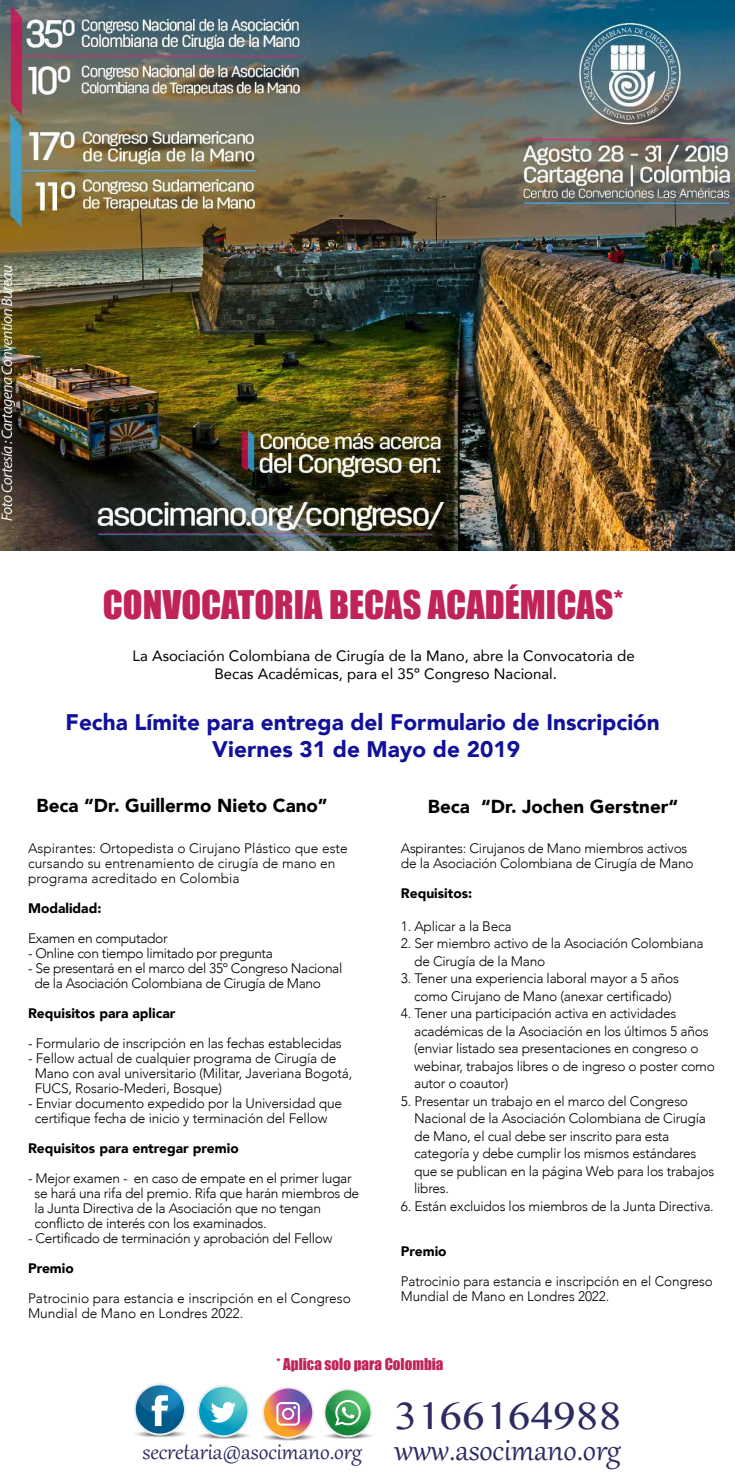
<style>
.page{position:relative;width:735px;height:1478px;background:#fff}
.page>*{position:absolute;margin:0;border:0;box-sizing:border-box;transform-origin:0 0}
.t1{font:42.88px "Kannada MN";color:#2c2a60}
.t2{font:36.25px "Impact";color:#c02456}
.t3{font:27.12px "Gabriola";color:#2c2a60}
.t4{font:900 22.5px/27px "Avenir";color:#119;text-align:center}
.t5{font:900 18.75px "Avenir";color:#000}
.t6{font:15px/18px "Avenir";color:#000;text-align:center}
.t7{font:15px "Impact";color:#c02456}
.t8{font:300 13.75px/17.5px "Avenir";letter-spacing:-.02em;color:#000}
.t9{font:300 13.75px/15px "Avenir";color:#000}
.t10{font:900 13.75px "Avenir";color:#000}
.s1{font-size:37.12px}
</style>
<div class="page">
<svg style="left:259px;top:1432px;width:58px;height:9px"></svg>
<svg style="left:262px;top:1386px;width:52px;height:52px"></svg>
<svg style="left:264px;top:1388px;width:48px;height:48px"></svg>
<svg style="left:131px;top:1429px;width:58px;height:8px"></svg>
<svg style="left:134px;top:1383px;width:52px;height:52px"></svg>
<svg style="left:136px;top:1385px;width:48px;height:48px"></svg>
<svg style="left:194px;top:1431px;width:58px;height:8px"></svg>
<svg style="left:197px;top:1385px;width:52px;height:52px"></svg>
<svg style="left:199px;top:1387px;width:48px;height:48px"></svg>
<svg style="left:321px;top:1431px;width:54px;height:8px"></svg>
<svg style="left:323px;top:1388px;width:49px;height:49px"></svg>
<svg style="left:325px;top:1390px;width:45px;height:45px"></svg>
<img style="left:0;top:0;width:734px;height:550px">
<h2 class="t2" style="left:103px;top:577px;width:522px">CONVOCATORIA BECAS ACADÉMICAS*</h2>
<p class="t6" style="left:133px;top:646px;width:503px">La Asociación Colombiana de Cirugía de la Mano, abre la Convocatoria de<br>Becas Académicas, para el 35º Congreso Nacional.</p>
<h3 class="t4" style="left:66px;top:708px;width:595px">Fecha Límite para entrega del Formulario de Inscripción<br>Viernes 31 de Mayo de 2019</h3>
<h3 class="t5" style="left:36px;top:789px;width:292px">Beca “Dr. Guillermo Nieto Cano”</h3>
<h3 class="t5" style="left:428px;top:790px;width:251px">Beca “Dr. Jochen Gerstner“</h3>
<p class="t9" style="left:28px;top:841px;width:321px">Aspirantes: Ortopedista o Cirujano Plástico que este cursando su entrenamiento de cirugía de mano en programa acreditado en Colombia</p>
<p class="t10" style="left:28px;top:896px;width:75px">Modalidad:</p>
<p class="t8" style="left:28px;top:929px;width:141px">Examen en computador</p>
<p class="t8" style="left:28px;top:944px;width:246px">- Online con tiempo limitado por pregunta</p>
<p class="t8" style="left:34px;top:961px;width:309px;line-height:15px;text-indent:-6px">- Se presentará en el marco del 35º Congreso Nacional de la Asociación Colombiana de Cirugía de Mano</p>
<p class="t10" style="left:28px;top:1001px;width:149px">Requisitos para aplicar</p>
<p class="t8" style="left:28px;top:1034px;width:315px">- Formulario de inscripción en las fechas establecidas</p>
<p class="t8" style="left:35px;top:1051px;width:319px;line-height:15px;text-indent:-7px">- Fellow actual de cualquier programa de Cirugía de<br>Mano con aval universitario (Militar, Javeriana Bogotá,<br>FUCS, Rosario-Mederi, Bosque)</p>
<p class="t8" style="left:28px;top:1096px;width:315px;line-height:15px;text-align:center">- Enviar documento expedido por la Universidad que certifique fecha de inicio y terminación del Fellow</p>
<p class="t10" style="left:28px;top:1136px;width:212px">Requisitos para entregar premio</p>
<p class="t8" style="left:35px;top:1171px;width:326px;line-height:15px;text-indent:-7px">- Mejor examen - en caso de empate en el primer lugar se hará una rifa del premio. Rifa que harán miembros de la Junta Directiva de la Asociación que no tengan conflicto de interés con los examinados.</p>
<p class="t8" style="left:28px;top:1229px;width:306px">- Certificado de terminación y aprobación del Fellow</p>
<p class="t10" style="left:28px;top:1256px;width:47px">Premio</p>
<p class="t9" style="left:28px;top:1291px;width:324px">Patrocinio para estancia e inscripción en el Congreso<br>Mundial de Mano en Londres 2022.</p>
<p class="t8" style="left:401px;top:841px;width:294px;line-height:15px">Aspirantes: Cirujanos de Mano miembros activos de la Asociación Colombiana de Cirugía de Mano</p>
<p class="t10" style="left:401px;top:881px;width:73px">Requisitos:</p>
<p class="t8" style="left:401px;top:917px;width:112px">1. Aplicar a la Beca</p>
<p class="t8" style="left:414px;top:934px;width:291px;text-indent:-13px">2. Ser miembro activo de la Asociación Colombiana de Cirugía de la Mano</p>
<p class="t8" style="left:401px;top:970px;width:279px;text-align:center">3. Tener una experiencia laboral mayor a 5 años como Cirujano de Mano (anexar certificado)</p>
<p class="t8" style="left:414px;top:1005px;width:302px;text-indent:-13px">4. Tener una participación activa en actividades académicas de la Asociación en los últimos 5 años (enviar listado sea presentaciones en congreso o webinar, trabajos libres o de ingreso o poster como autor o coautor)</p>
<p class="t8" style="left:414px;top:1092px;width:301px;text-indent:-13px">5. Presentar un trabajo en el marco del Congreso Nacional de la Asociación Colombiana de Cirugía de Mano, el cual debe ser inscrito para esta categoría y debe cumplir los mismos estándares que se publican en la página Web para los trabajos libres.</p>
<p class="t8" style="left:401px;top:1197px;width:314px">6. Están excluidos los miembros de la Junta Directiva.</p>
<p class="t10" style="left:401px;top:1239px;width:47px">Premio</p>
<p class="t8" style="left:401px;top:1273px;width:313px;line-height:15px">Patrocinio para estancia e inscripción en el Congreso<br>Mundial de Mano en Londres 2022.</p>
<p class="t7" style="left:276px;top:1352px;width:168px">* Aplica solo para Colombia</p>
<h1 class="t1" style="left:394px;top:1389px;width:229px">3166164988</h1>
<h3 class="t3" style="left:142px;top:1433px;width:480px">secretaria@asocimano.org <span class="s1">www.asocimano.org</span></h3>
</div>
